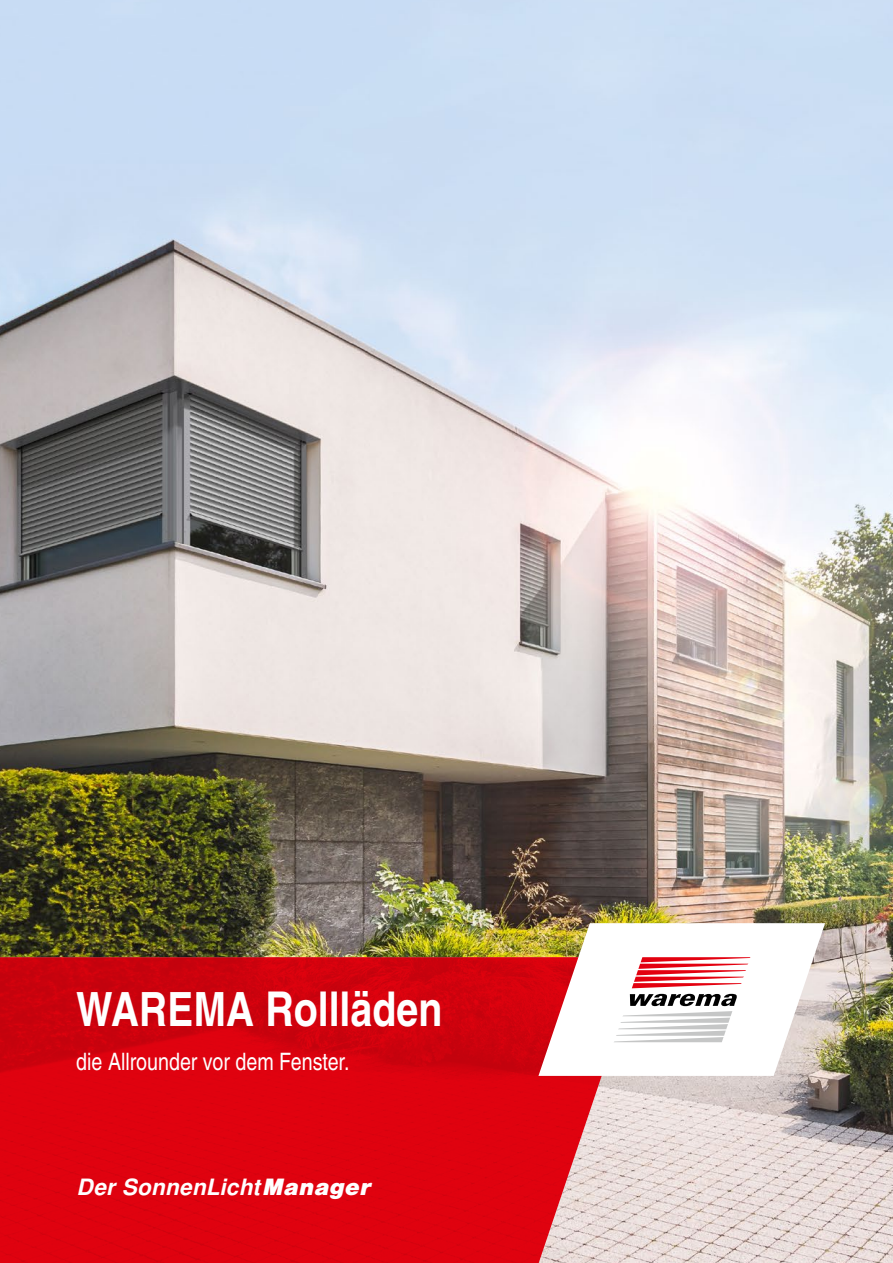
<style>
.page{position:relative;width:893px;height:1263px;background:#fff}
.page>*{position:absolute;margin:0;border:0;box-sizing:border-box;transform-origin:0 0}
.t1{font:700 48px "Warema Nimbus Cnd";color:#fff}
.t2{font:24px "Warema Nimbus Cnd";color:#fff}
.t3{font:italic 700 22.5px "Warema Nimbus";letter-spacing:.01em;color:#fff}
.s1{font-size:47.25px}
.s2{font-weight:900}
</style>
<div class="page">
<img style="left:0;top:0;width:893px;height:1263px">
<svg style="left:0;top:957px;width:642px;height:306px;background:#da111d"></svg>
<svg style="left:538px;top:923px;width:287px;height:153px"></svg>
<h1 class="t1" style="left:76px;top:979px;width:368px"><span class="s1">WAREMA</span> Rollläden</h1>
<p class="t2" style="left:76px;top:1047px;width:275px">die Allrounder vor dem Fenster.</p>
<p class="t3" style="left:77px;top:1173px;width:296px">Der SonnenLicht<span class="s2">Manager</span></p>
</div>
